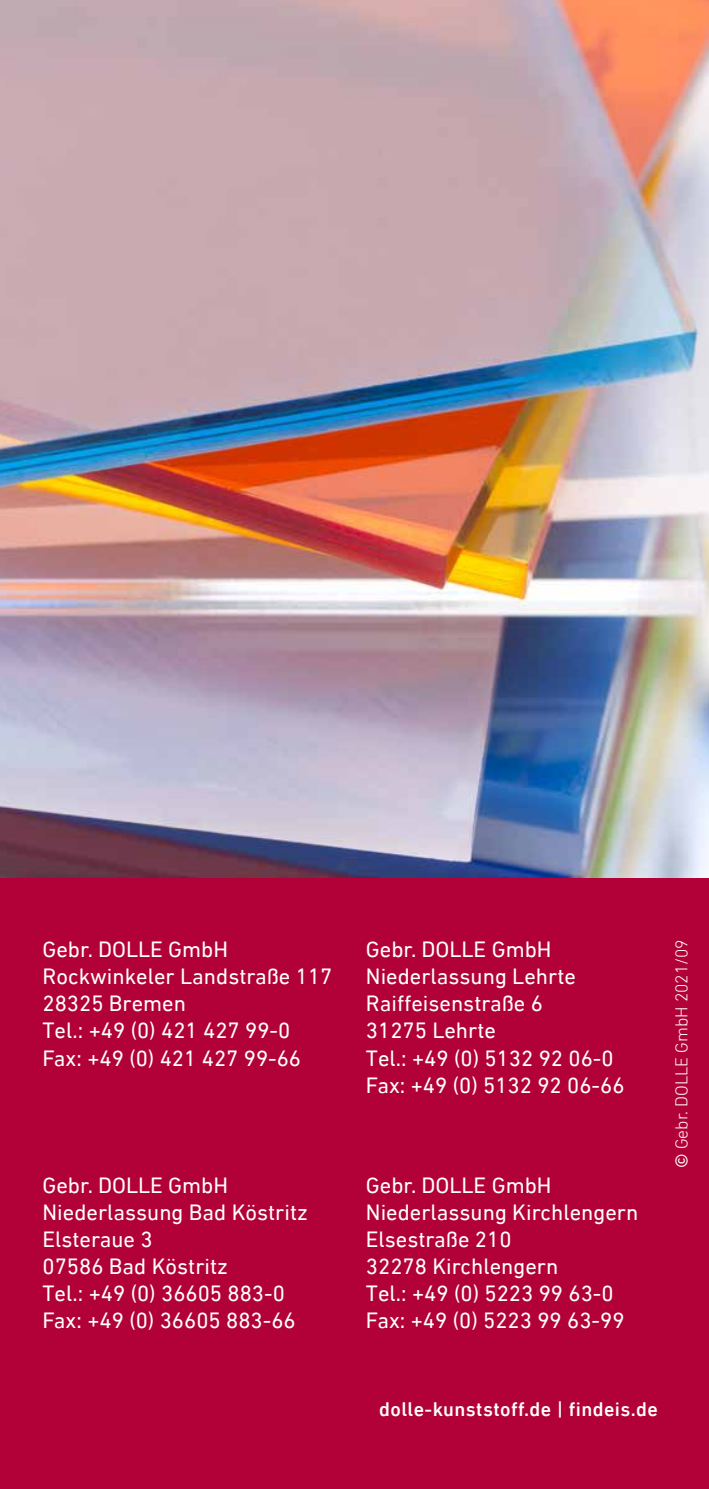
<style>
.page{position:relative;width:709px;height:1489px;background:#fff}
.page>*{position:absolute;margin:0;border:0;box-sizing:border-box;transform-origin:0 0}
.t1{font:22.5px/27px "DIN Next LT Pro";color:#fff}
.t2{font:500 20px "DIN Next LT Pro";letter-spacing:.02em;color:#fff}
.t3{font:300 17.5px "DIN Next LT Pro";color:#fff}
.s1{font-weight:400}
</style>
<div class="page">
<img style="left:0;top:0;width:709px;height:877px">
<div style="left:0;top:1453px;width:709px;height:35px;background:#b20038"></div>
<hr style="left:708px;top:0;width:1px;height:131px;background:#fff">
<div style="left:0;top:877px;width:709px;height:578px;background:#b20038"></div>
<p class="t1" style="left:43px;top:936px;width:291px">Gebr. DOLLE GmbH<br>Rockwinkeler Landstraße 117<br>28325 Bremen<br>Tel.: +49 (0) 421 427 99-0<br>Fax: +49 (0) 421 427 99-66</p>
<p class="t1" style="left:366px;top:936px;width:260px">Gebr. DOLLE GmbH<br>Niederlassung Lehrte<br>Raiffeisenstraße 6<br>31275 Lehrte<br>Tel.: +49 (0) 5132 92 06-0<br>Fax: +49 (0) 5132 92 06-66</p>
<p class="t1" style="left:43px;top:1171px;width:267px">Gebr. DOLLE GmbH<br>Niederlassung Bad Köstritz<br>Elsteraue 3<br>07586 Bad Köstritz<br>Tel.: +49 (0) 36605 883-0<br>Fax: +49 (0) 36605 883-66</p>
<p class="t1" style="left:366px;top:1171px;width:274px">Gebr. DOLLE GmbH<br>Niederlassung Kirchlengern<br>Elsestraße 210<br>32278 Kirchlengern<br>Tel.: +49 (0) 5223 99 63-0<br>Fax: +49 (0) 5223 99 63-99</p>
<p class="t3" style="left:671px;top:1167px;width:230px;rotate:-90deg"><span class="s1">©</span> Gebr. DOLLE GmbH 2021/09</p>
<p class="t2" style="left:379px;top:1396px;width:280px">dolle-kunststoff.de | findeis.de</p>
</div>
